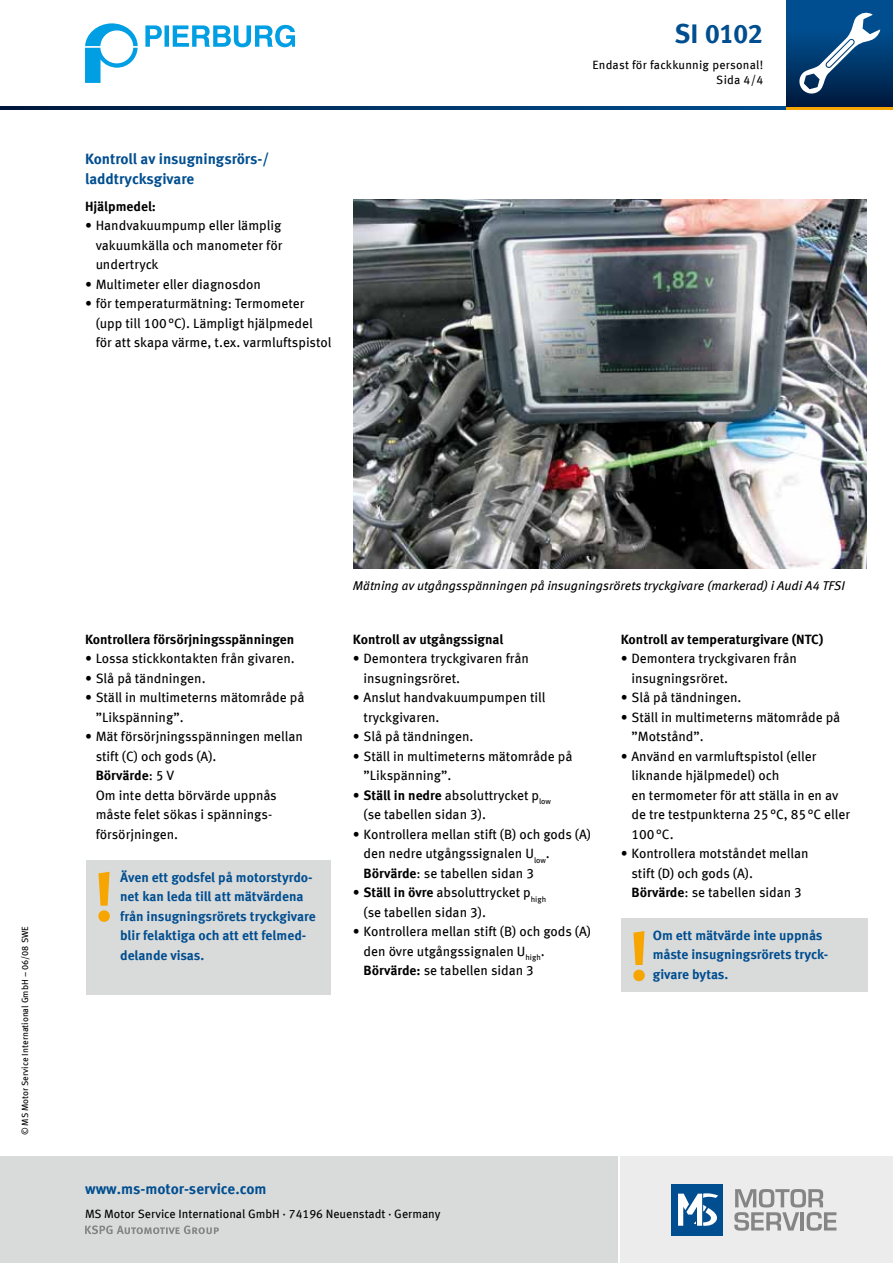
<style>
.page{position:relative;width:893px;height:1263px;background:#fff}
.page>*{position:absolute;margin:0;border:0;box-sizing:border-box;transform-origin:0 0}
.t1{font:700 69.3px "Meta OFC";color:#f7a500}
.t2{font:700 27px "Meta OFC";letter-spacing:-.025em;color:#004e90}
.t3{font:700 15px/19.5px "Meta OFC";color:#004e90}
.t4{font:13.5px/19.5px "Meta OFC";color:#000}
.t5{font:700 13.5px/19.5px "Meta OFC";color:#004e90}
.t6{font:700 13.5px "Meta OFC";color:#000}
.t7{font:italic 12.75px "Meta OFC";color:#000}
.t8{font:12px "Meta OFC";color:#000}
.t9{font:12px/15px "Meta OFC";letter-spacing:.02em;color:#000;text-align:right}
.t10{font:9px "Meta OFC";color:#000}
.s1{font-weight:700}
</style>
<div class="page">
<svg style="left:0;top:106px;width:787px;height:4px;background:#003466"></svg>
<svg style="left:787px;top:106px;width:106px;height:4px"></svg>
<div style="left:621px;top:1157px;width:272px;height:106px;background:#ececec"></div>
<div style="left:0;top:1157px;width:617px;height:106px;background:#d9dada"></div>
<svg style="left:787px;top:0;width:106px;height:106px;background:#00386e"></svg>
<svg style="left:798px;top:12px;width:82px;height:83px"></svg>
<svg style="left:85px;top:23px;width:53px;height:60px"></svg>
<svg style="left:145px;top:25px;width:150px;height:22px"></svg>
<img style="left:354px;top:200px;width:513px;height:368px">
<div style="left:86px;top:860px;width:245px;height:134px;background:#d9dada"></div>
<div style="left:621px;top:918px;width:246px;height:74px;background:#d9dada"></div>
<svg style="left:85px;top:1225px;width:134px;height:9px"></svg>
<div style="left:672px;top:1184px;width:51px;height:51px;background:#004e90"></div>
<svg style="left:678px;top:1193px;width:40px;height:33px"></svg>
<svg style="left:734px;top:1189px;width:102px;height:42px"></svg>
<p class="t3" style="left:85px;top:150px;width:186px">Kontroll av insugningsrörs-/ laddtrycksgivare</p>
<p class="t6" style="left:85px;top:198px;width:72px">Hjälpmedel:</p>
<p class="t4" style="left:96px;top:216px;width:188px;text-align:justify;text-indent:-11px">• Handvakuumpump eller lämplig vakuumkälla och manometer för undertryck</p>
<p class="t4" style="left:85px;top:274px;width:177px">• Multimeter eller diagnosdon</p>
<p class="t4" style="left:96px;top:294px;width:237px;text-indent:-11px">• för temperaturmätning: Termometer (upp till 100°C). Lämpligt hjälpmedel för att skapa värme, t.ex. varmluftspistol</p>
<h2 class="t2" style="left:675px;top:16px;width:90px">SI 0102</h2>
<p class="t9" style="left:592px;top:57px;width:172px">Endast för fackkunnig personal!<br>Sida 4/4</p>
<p class="t10" style="left:19px;top:1135px;width:211px;rotate:-90deg">© MS Motor Service International GmbH – 06/08 SWE</p>
<p class="t6" style="left:85px;top:630px;width:211px">Kontrollera försörjningsspänningen</p>
<p class="t4" style="left:85px;top:649px;width:211px">• Lossa stickkontakten från givaren.</p>
<p class="t4" style="left:85px;top:668px;width:122px">• Slå på tändningen.</p>
<p class="t4" style="left:96px;top:688px;width:210px;text-indent:-11px">• Ställ in multimeterns mätområde på ”Likspänning”.</p>
<p class="t4" style="left:96px;top:727px;width:209px;text-indent:-11px">• Mät försörjningsspänningen mellan stift (C) och gods (A).<br><span class="s1">Börvärde</span>: 5 V<br>Om inte detta börvärde uppnås måste felet sökas i spännings&shy;försörjningen.</p>
<h1 class="t1" style="left:94px;top:853px;width:23px">!</h1>
<p class="t5" style="left:120px;top:868px;width:197px">Även ett godsfel på motorstyrdo&shy;net kan leda till att mätvärdena från insugningsrörets tryckgivare blir felaktiga och att ett felmed&shy;delande visas.</p>
<p class="t7" style="left:353px;top:577px;width:493px">Mätning av utgångsspänningen på insugningsrörets tryckgivare (markerad) i Audi A4 TFSI</p>
<p class="t6" style="left:353px;top:630px;width:152px">Kontroll av utgångssignal</p>
<p class="t4" style="left:364px;top:649px;width:167px;text-indent:-11px">• Demontera tryckgivaren från insugningsröret.</p>
<p class="t4" style="left:364px;top:688px;width:183px;text-indent:-11px">• Anslut handvakuumpumpen till tryckgivaren.</p>
<p class="t4" style="left:353px;top:727px;width:122px">• Slå på tändningen.</p>
<p class="t4" style="left:364px;top:746px;width:210px;text-indent:-11px">• Ställ in multimeterns mätområde på ”Likspänning”.</p>
<p class="t4" style="left:364px;top:785px;width:189px;text-indent:-11px">• <span class="s1">Ställ in nedre</span> absoluttrycket p<sub>low </sub>(se tabellen sidan 3).</p>
<p class="t4" style="left:364px;top:824px;width:229px;text-indent:-11px">• Kontrollera mellan stift (B) och gods (A) den nedre utgångssignalen U<sub>low</sub>.<br><span class="s1">Börvärde</span>: se tabellen sidan 3</p>
<p class="t4" style="left:364px;top:883px;width:184px;text-indent:-11px">• <span class="s1">Ställ in övre</span> absoluttrycket p<sub>high </sub>(se tabellen sidan 3).</p>
<p class="t4" style="left:364px;top:922px;width:229px;text-indent:-11px">• Kontrollera mellan stift (B) och gods (A) den övre utgångssignalen U<sub>high</sub>.<br><span class="s1">Börvärde:</span> se tabellen sidan 3</p>
<p class="t6" style="left:621px;top:630px;width:204px">Kontroll av temperaturgivare (NTC)</p>
<p class="t4" style="left:631px;top:649px;width:167px;text-indent:-11px">• Demontera tryckgivaren från insugningsröret.</p>
<p class="t4" style="left:621px;top:688px;width:122px">• Slå på tändningen.</p>
<p class="t4" style="left:631px;top:707px;width:210px;text-indent:-11px">• Ställ in multimeterns mätområde på ”Motstånd”.</p>
<p class="t4" style="left:631px;top:746px;width:220px;text-indent:-11px">• Använd en varmluftspistol (eller liknande hjälpmedel) och<br>en termometer för att ställa in en av de tre testpunkterna 25°C, 85°C eller<br>100°C.</p>
<p class="t4" style="left:631px;top:844px;width:179px;text-indent:-11px">• Kontrollera motståndet mellan stift (D) och gods (A).<br><span class="s1">Börvärde</span>: se tabellen sidan 3</p>
<h1 class="t1" style="left:628px;top:912px;width:23px">!</h1>
<p class="t5" style="left:653px;top:925px;width:176px">Om ett mätvärde inte uppnås måste insugningsrörets tryck&shy;givare bytas.</p>
<p class="t3" style="left:85px;top:1179px;width:183px">www.ms-motor-service.com</p>
<p class="t8" style="left:85px;top:1206px;width:357px">MS Motor Service International GmbH · 74196 Neuenstadt · Germany</p>
</div>
